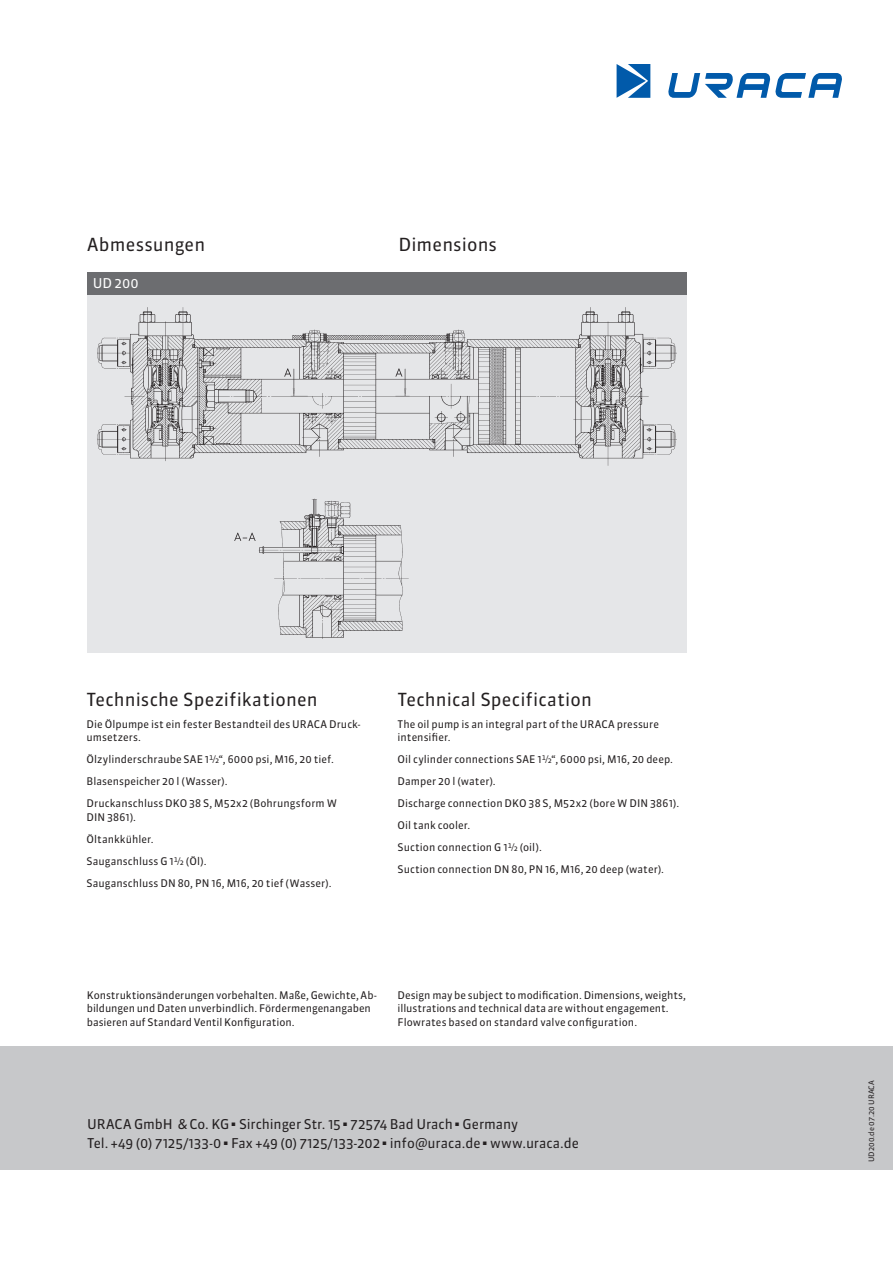
<style>
.page{position:relative;width:893px;height:1263px;background:#fff}
.page>*{position:absolute;margin:0;border:0;box-sizing:border-box;transform-origin:0 0}
.t1{font:18px "Sanuk OT";letter-spacing:.01em;color:#231f20}
.t2{font:13.5px/19.5px "Sanuk OT";letter-spacing:-.005em;color:#231f20}
.t3{font:13.5px "Sanuk OT";color:#fff}
.t4{font:10.5px/22px "Sanuk OT";letter-spacing:.005em;color:#231f20}
.t5{font:7.5px "Sanuk OT";color:#231f20}
</style>
<div class="page">
<div style="left:87px;top:272px;width:599px;height:24px;background:#6c6d70"></div>
<div style="left:87px;top:296px;width:599px;height:357px;background:#e5e6e8"></div>
<svg style="left:668px;top:73px;width:174px;height:25px"></svg>
<svg style="left:617px;top:64px;width:33px;height:34px"></svg>
<div style="left:0;top:1046px;width:893px;height:123px;background:#c7c8ca"></div>
<img style="left:97px;top:308px;width:579px;height:330px">
<h1 class="t1" style="left:87px;top:233px;width:120px">Abmessungen</h1>
<p class="t3" style="left:93px;top:275px;width:47px">UD 200</p>
<h1 class="t1" style="left:398px;top:233px;width:100px">Dimensions</h1>
<h1 class="t1" style="left:87px;top:688px;width:233px">Technische Spezifikationen</h1>
<p class="t4" style="left:87px;top:717px;width:276px;line-height:13.5px">Die Ölpumpe ist ein fester Bestandteil des URACA Druck&shy;umsetzers.</p>
<p class="t4" style="left:87px;top:748px;width:252px">Ölzylinderschraube SAE 1½“, 6000 psi, M16, 20 tief.<br>Blasenspeicher 20 l (Wasser).<br>Druckanschluss DKO 38 S, M52x2 (Bohrungsform W</p>
<p class="t4" style="left:87px;top:806px;width:247px">DIN 3861).<br>Öltankkühler.<br>Sauganschluss G 1½ (Öl).<br>Sauganschluss DN 80, PN 16, M16, 20 tief (Wasser).</p>
<h1 class="t1" style="left:398px;top:688px;width:196px">Technical Specification</h1>
<p class="t4" style="left:398px;top:717px;width:263px;line-height:13.5px">The oil pump is an integral part of the URACA pressure intensifier.</p>
<p class="t4" style="left:398px;top:748px;width:283px">Oil cylinder connections SAE 1½“, 6000 psi, M16, 20 deep.<br>Damper 20 l (water).<br>Discharge connection DKO 38 S, M52x2 (bore W DIN 3861).<br>Oil tank cooler.<br>Suction connection G 1½ (oil).<br>Suction connection DN 80, PN 16, M16, 20 deep (water).</p>
<p class="t4" style="left:87px;top:988px;width:291px;line-height:13.5px">Konstruktionsänderungen vorbehalten. Maße, Gewichte, Ab&shy;bildungen und Daten unverbindlich. Fördermengenangaben basieren auf Standard Ventil Konfiguration.</p>
<p class="t4" style="left:398px;top:988px;width:290px;line-height:13.5px">Design may be subject to modification. Dimensions, weights, illustrations and technical data are without engagement.<br>Flowrates based on standard valve configuration.</p>
<p class="t2" style="left:87px;top:1114px;width:493px">URACA GmbH &amp; Co. KG <sup>■</sup> Sirchinger Str. 15 <sup>■</sup> 72574 Bad Urach <sup>■</sup> Germany<br>Tel. +49 (0) 7125/133-0 <sup>■</sup> Fax +49 (0) 7125/133-202 <sup>■</sup> info@uraca.de <sup>■</sup> www.uraca.de</p>
<p class="t5" style="left:867px;top:1162px;width:83px;rotate:-90deg">UD200.de 07.20 URACA</p>
</div>
